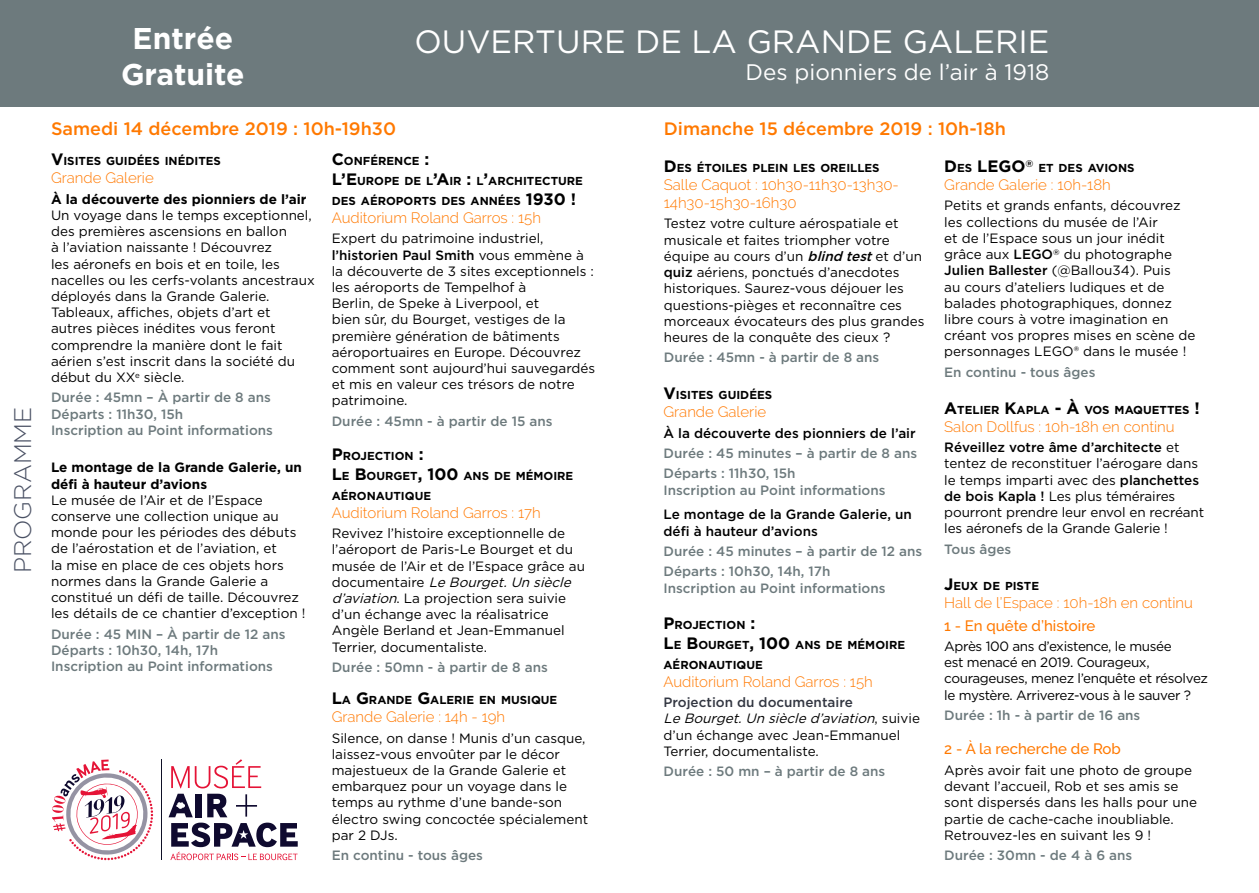
<style>
.page{position:relative;width:1259px;height:893px;background:#fff}
.page>*{position:absolute;margin:0;border:0;box-sizing:border-box;transform-origin:0 0}
.t1{font:32.25px "Gotham";color:#fff}
.t2{font:700 30px/36px "Gotham";color:#fff;text-align:center}
.t3{font:300 24px "Gotham";color:#4a5164}
.t4{font:22.5px "Gotham";color:#fff}
.t5{font:500 18px "Gotham";color:#ff7900}
.Titre{font:700 16.5px "Gotham";color:#000}
.Sous-titre{font:300 15px/18px "Raleway";color:#ff7900}
.Sous-titre-2{font:500 15px "Raleway";color:#ff7900}
.texte_noir{font:13.5px/16.2px "Gotham";color:#000}
.texte_gris{font:500 13.5px/16.2px "Gotham";color:#6d7a7d}
.texte_noir-2{font:13.5px/16.2px "Gotham";letter-spacing:-.025em;color:#000}
.texte_noir-3{font:700 13.5px/16.2px "Gotham";color:#000}
.texte_noir-4{font:500 13.5px/16.2px "Gotham";color:#000}
.texte_noir-5{font:500 13.5px "Gotham";color:#333742}
.texte_noir-6{font:500 13.5px "Gotham";color:#6d7a7d}
.Titre-2{font:700 11.55px/19.8px "Gotham";color:#000}
.Titre-3{font:700 9.6px "Gotham";color:#000}
.s1{font-size:16.5px}
.s2{font-weight:500}
.s3{font-style:italic}
.s4{font-weight:500;font-style:italic}
.s5{font-size:11.55px}
</style>
<div class="page">
<svg style="left:52px;top:759px;width:101px;height:101px"></svg>
<svg style="left:171px;top:759px;width:90px;height:29px"></svg>
<div style="left:196px;top:794px;width:6px;height:23px;background:#0f0a2f"></div>
<svg style="left:207px;top:794px;width:20px;height:23px"></svg>
<svg style="left:236px;top:794px;width:21px;height:23px"></svg>
<svg style="left:169px;top:794px;width:24px;height:23px"></svg>
<svg style="left:170px;top:823px;width:128px;height:37px"></svg>
<hr style="left:161px;top:759px;width:1px;height:101px;background:#0f1127">
<div style="left:0;top:0;width:1259px;height:106px;background:#6d7a7d"></div>
<p class="t3" style="left:8px;top:573px;width:168px;rotate:-90deg">PROGRAMME</p>
<p class="t2" style="left:121px;top:20px;width:125px">Entrée<br>Gratuite</p>
<p class="t5" style="left:51px;top:119px;width:346px">Samedi 14 décembre 2019 : 10h-19h30</p>
<p class="t1" style="left:414px;top:20px;width:636px">OUVERTURE DE LA GRANDE GALERIE</p>
<p class="t4" style="left:745px;top:57px;width:305px">Des pionniers de l’air à 1918</p>
<p class="t5" style="left:664px;top:119px;width:343px">Dimanche 15 décembre 2019 : 10h-18h</p>
<p class="Titre-2" style="left:51px;top:151px;width:171px"><span class="s1">V</span>ISITES GUIDÉES INÉDITES</p>
<p class="Sous-titre" style="left:51px;top:169px;width:104px">Grande Galerie</p>
<p class="texte_noir-3" style="left:51px;top:191px;width:257px">À la découverte des pionniers de l’air</p>
<p class="texte_noir" style="left:51px;top:207px;width:265px">Un voyage dans le temps exceptionnel, des premières ascensions en ballon<br>à l’aviation naissante ! Découvrez<br>les aéronefs en bois et en toile, les nacelles ou les cerfs-volants ancestraux déployés dans la Grande Galerie.<br>Tableaux, affiches, objets d’art et autres pièces inédites vous feront comprendre la manière dont le fait aérien s’est inscrit dans la société du début du XX<sup>e</sup> siècle.</p>
<p class="texte_gris" style="left:51px;top:389px;width:223px">Durée : 45mn – À partir de 8 ans<br>Départs : 11h30, 15h<br>Inscription au Point informations</p>
<p class="texte_noir-3" style="left:51px;top:459px;width:252px">Le montage de la Grande Galerie, un défi à hauteur d’avions</p>
<p class="texte_noir" style="left:51px;top:492px;width:256px">Le musée de l’Air et de l’Espace conserve une collection unique au monde pour les périodes des débuts de l’aérostation et de l’aviation, et<br>la mise en place de ces objets hors normes dans la Grande Galerie a constitué un défi de taille. Découvrez les détails de ce chantier d’exception !</p>
<p class="texte_gris" style="left:51px;top:625px;width:236px">Durée : 45 MIN – À partir de 12 ans<br>Départs : 10h30, 14h, 17h<br>Inscription au Point informations</p>
<p class="Titre-2" style="left:332px;top:151px;width:253px"><span class="s1">C</span>ONFÉRENCE <span class="s1">:<br>L’E</span> UROPE DE L<span class="s1">’A</span>IR <span class="s1">:</span> L<span class="s1">’</span>ARCHITECTURE<br>DES AÉROPORTS DES ANNÉES <span class="s1">1930 !</span></p>
<p class="Sous-titre" style="left:332px;top:209px;width:211px">Auditorium Roland Garros : 15h</p>
<p class="texte_noir" style="left:332px;top:230px;width:265px">Expert du patrimoine industriel, <span class="s2">l’historien Paul Smith</span> vous emmène à la découverte de 3 sites exceptionnels : les aéroports de Tempelhof à<br>Berlin, de Speke à Liverpool, et<br>bien sûr, du Bourget, vestiges de la première génération de bâtiments aéroportuaires en Europe. Découvrez comment sont aujourd’hui sauvegardés et mis en valeur ces trésors de notre patrimoine.</p>
<p class="texte_gris" style="left:332px;top:413px;width:222px">Durée : 45mn - à partir de 15 ans</p>
<p class="Titre-2" style="left:332px;top:446px;width:243px"><span class="s1">P</span>ROJECTION <span class="s1">:<br>L</span>E <span class="s1">B</span>OURGET<span class="s1">, 100</span> ANS DE MÉMOIRE<br>AÉRONAUTIQUE</p>
<p class="Sous-titre" style="left:332px;top:503px;width:210px">Auditorium Roland Garros : 17h</p>
<p class="texte_noir" style="left:332px;top:525px;width:255px">Revivez l’histoire exceptionnelle de l’aéroport de Paris-Le Bourget et du musée de l’Air et de l’Espace grâce au d o c u m e n t a i r e <span class="s3">LeBourget.Unsiècle d’aviation</span>. La projection sera suivie d’un échange avec la réalisatrice Angèle Berland et Jean-Emmanuel Terrier, documentaliste.</p>
<p class="texte_gris" style="left:332px;top:659px;width:218px">Durée : 50mn - à partir de 8 ans</p>
<p class="Titre-2" style="left:332px;top:690px;width:227px"><span class="s1">L</span>A <span class="s1">G</span> RANDE <span class="s1">G</span>ALERIE EN MUSIQUE</p>
<p class="Sous-titre" style="left:332px;top:708px;width:175px">Grande Galerie : 14h - 19h</p>
<p class="texte_noir" style="left:332px;top:729px;width:258px">Silence, on danse ! Munis d’un casque, laissez-vous envoûter par le décor majestueux de la Grande Galerie et embarquez pour un voyage dans le temps au rythme d’une bande-son électro swing concoctée spécialement par 2 DJs.</p>
<p class="texte_gris" style="left:332px;top:847px;width:153px">En continu - tous âges</p>
<p class="Titre-2" style="left:664px;top:158px;width:217px"><span class="s1">D</span>ES ÉTOILES PLEIN LES OREILLES</p>
<p class="Sous-titre" style="left:664px;top:176px;width:236px">Salle Caquot : 10h30-11h30-13h30-<br>14h30-15h30-16h30</p>
<p class="texte_noir" style="left:664px;top:215px;width:262px">Testez votre culture aérospatiale et musicale et faites triompher votre équipe au cours d’un <span class="s4">blind test</span>et d’un <span class="s2">quiz</span> aériens, ponctués d’anecdotes historiques. Saurez-vous déjouer les questions-pièges et reconnaître ces morceaux évocateurs des plus grandes heures de la conquête des cieux ?</p>
<p class="texte_gris" style="left:664px;top:349px;width:217px">Durée : 45mn - à partir de 8 ans</p>
<p class="Titre-2" style="left:663px;top:385px;width:110px"><span class="s1">V</span>ISITES GUIDÉES</p>
<p class="Sous-titre" style="left:663px;top:403px;width:104px">Grande Galerie</p>
<p class="texte_noir-4" style="left:663px;top:424px;width:254px">À la découverte des pionniers de l’air</p>
<p class="texte_gris" style="left:663px;top:445px;width:255px">Durée : 45 minutes – à partir de 8 ans</p>
<p class="texte_gris" style="left:663px;top:465px;width:223px">Départs : 11h30, 15h<br>Inscription au Point informations</p>
<p class="texte_noir-4" style="left:663px;top:506px;width:250px">Le montage de la Grande Galerie, un défi à hauteur d’avions</p>
<p class="texte_gris" style="left:663px;top:543px;width:260px">Durée : 45 minutes – à partir de 12 ans</p>
<p class="texte_gris" style="left:663px;top:563px;width:223px">Départs : 10h30, 14h, 17h<br>Inscription au Point informations</p>
<p class="Titre-2" style="left:663px;top:615px;width:243px"><span class="s1">P</span>ROJECTION <span class="s1">:<br>L</span>E <span class="s1">B</span>OURGET<span class="s1">, 100</span> ANS DE MÉMOIRE<br>AÉRONAUTIQUE</p>
<p class="Sous-titre" style="left:663px;top:672px;width:211px">Auditorium Roland Garros : 15h</p>
<p class="texte_noir-5" style="left:663px;top:695px;width:191px">Projection du documentaire</p>
<p class="texte_noir" style="left:663px;top:710px;width:258px"><span class="s3">LeBourget.Unsiècled’aviation</span>, s u i v i e d’un échange avec Jean-Emmanuel<br>Terrier, documentaliste.</p>
<p class="texte_gris" style="left:663px;top:763px;width:223px">Durée : 50 mn – à partir de 8 ans</p>
<p class="Titre" style="left:944px;top:157px;width:57px">D <span class="s5">ES</span> LEGO</p>
<p class="Titre-3" style="left:1025px;top:158px;width:9px">®</p>
<p class="Titre-2" style="left:1038px;top:158px;width:98px">ET DES AVIONS</p>
<p class="Sous-titre" style="left:944px;top:176px;width:168px">Grande Galerie : 10h-18h</p>
<p class="texte_noir" style="left:944px;top:197px;width:253px">Petits et grands enfants, découvrez les collections du musée de l’Air<br>et de l’Espace sous un jour inédit grâce aux <span class="s2">LEGO</span><sup>®</sup> du photographe <span class="s2">Julien Ballester</span> (@Ballou34). Puis<br>au cours d’ateliers ludiques et de balades photographiques, donnez libre cours à votre imagination en créant vos propres mises en scène de personnages LEGO® dans le musée !</p>
<p class="texte_gris" style="left:944px;top:364px;width:153px">En continu - tous âges</p>
<p class="Titre-2" style="left:944px;top:399px;width:257px"><span class="s1">A</span>TELIER <span class="s1">K</span>APLA <span class="s1">-</span> <span class="s1">À</span> VOS MAQUETTES <span class="s1">!</span></p>
<p class="Sous-titre" style="left:944px;top:417px;width:232px">Salon Dollfus : 10h-18h en continu</p>
<p class="texte_noir" style="left:944px;top:439px;width:261px"><span class="s2">Réveillez votre âme d’architecte</span> et tentez de reconstituer l’aérogare dans le temps imparti avec des <span class="s2">planchettes de bois Kapla !</span> Les plus téméraires pourront prendre leur envol en recréant les aéronefs de la Grande Galerie !</p>
<p class="texte_noir-6" style="left:944px;top:541px;width:69px">Tous âges</p>
<p class="Titre-2" style="left:944px;top:576px;width:96px"><span class="s1">J</span>EUX DE PISTE</p>
<p class="Sous-titre" style="left:944px;top:594px;width:250px">Hall de l’Espace : 10h-18h en continu</p>
<p class="Sous-titre-2" style="left:944px;top:617px;width:153px">1 - En quête d’histoire</p>
<p class="texte_noir-2" style="left:944px;top:638px;width:265px">Après 100 ans d’existence, le musée<br>est menacé en 2019. Courageux, courageuses, menez l’enquête et résolvez le mystère. Arriverez-vous à le sauver ?</p>
<p class="texte_gris" style="left:944px;top:707px;width:198px">Durée : 1h - à partir de 16 ans</p>
<p class="Sous-titre-2" style="left:944px;top:740px;width:178px">2 - À la recherche de Rob</p>
<p class="texte_noir" style="left:944px;top:762px;width:254px">Après avoir fait une photo de groupe devant l’accueil, Rob et ses amis se sont dispersés dans les halls pour une partie de cache-cache inoubliable.<br>Retrouvez-les en suivant les 9 !</p>
<p class="texte_gris" style="left:944px;top:847px;width:190px">Durée : 30mn - de 4 à 6 ans</p>
</div>
